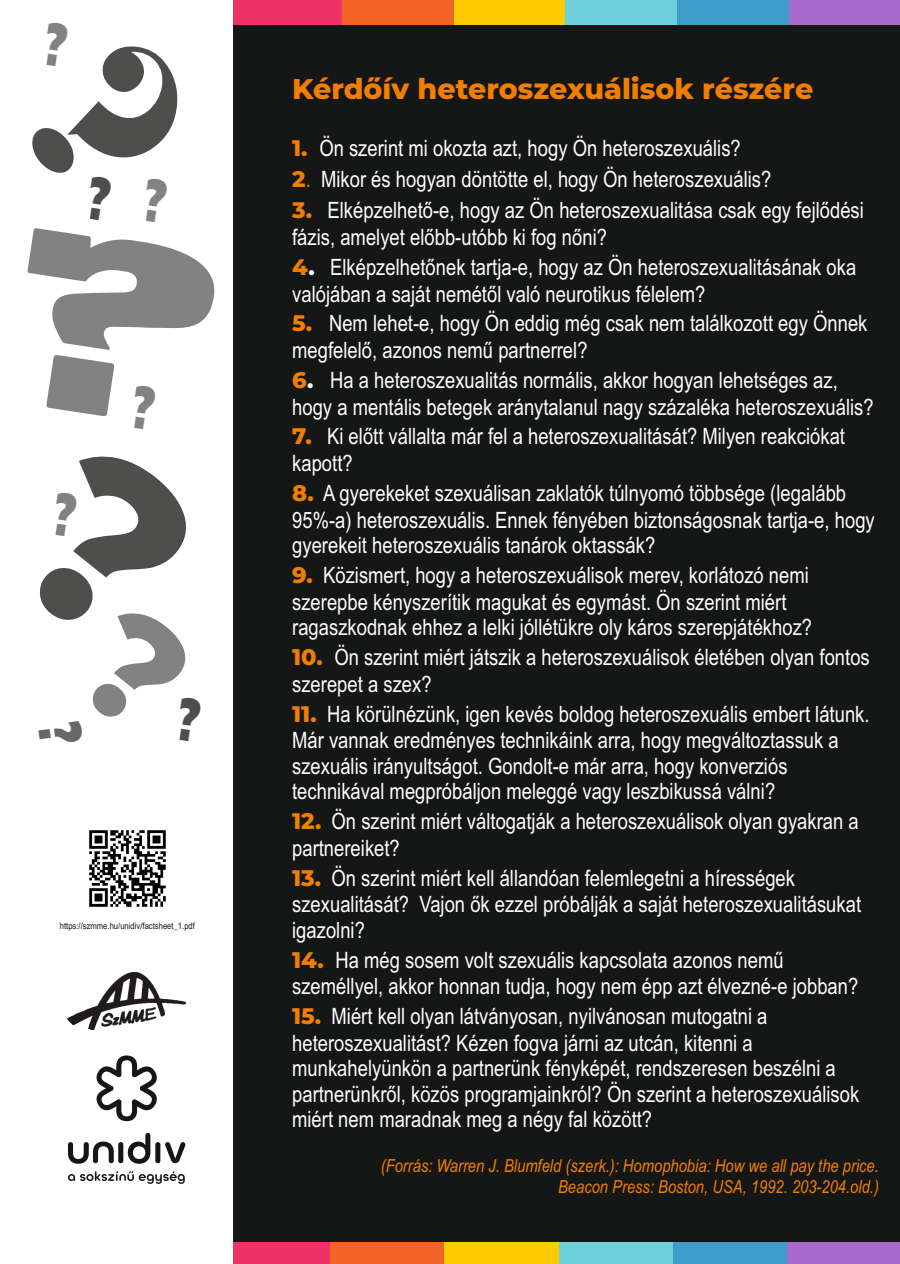
<style>
.page{position:relative;width:900px;height:1264px;background:#fff}
.page>*{position:absolute;margin:0;border:0;box-sizing:border-box;transform-origin:0 0}
.t1{font:800 28.5px "Montserrat";color:#f27e00}
.t2{font:22.5px/26.8px "Arial Narrow";color:#fff}
.t3{font:italic 18px/20.2px "Arial Narrow";color:#f27e00;text-align:right}
.t4{font:9px "Arial Narrow";color:#151616;scale:1.04 1}
.s1{font-family:"Montserrat";font-weight:800;color:#f27e00}
.s2{color:#f27e00}
.s3{font-family:"Montserrat";font-weight:800}
</style>
<div class="page">
<div style="left:233px;top:0;width:667px;height:1243px;background:#151616"></div>
<svg style="left:68px;top:1141px;width:46px;height:22px"></svg>
<svg style="left:128px;top:1132px;width:22px;height:31px"></svg>
<div style="left:155px;top:1142px;width:5px;height:21px;background:#151616;border-radius:2px"></div>
<div style="left:118px;top:1142px;width:5px;height:21px;background:#151616;border-radius:2px"></div>
<svg style="left:165px;top:1142px;width:21px;height:21px"></svg>
<svg style="left:96px;top:1055px;width:61px;height:66px"></svg>
<svg style="left:68px;top:1171px;width:117px;height:12px"></svg>
<img style="left:68px;top:972px;width:118px;height:57px">
<div style="left:233px;top:1242px;width:97px;height:21px;background:#ed3265"></div>
<div style="left:330px;top:1242px;width:115px;height:21px;background:#f26325"></div>
<div style="left:445px;top:1242px;width:115px;height:21px;background:#fecb01"></div>
<div style="left:559px;top:1242px;width:115px;height:21px;background:#6dd0db"></div>
<div style="left:673px;top:1242px;width:116px;height:21px;background:#3d9eca"></div>
<div style="left:233px;top:0;width:109px;height:25px;background:#ed3265"></div>
<div style="left:342px;top:0;width:112px;height:25px;background:#f26325"></div>
<div style="left:454px;top:0;width:113px;height:25px;background:#fecb01"></div>
<div style="left:566px;top:0;width:113px;height:25px;background:#6dd0db"></div>
<div style="left:678px;top:0;width:113px;height:25px;background:#3d9eca"></div>
<div style="left:789px;top:0;width:111px;height:25px;background:#a86bcd"></div>
<div style="left:787px;top:1242px;width:113px;height:21px;background:#a86bcd"></div>
<img style="left:89px;top:830px;width:77px;height:77px">
<p class="t4" style="left:60px;top:922px;width:132px">https://szmme.hu/unidiv/factsheet_1.pdf</p>
<p class="t1" style="left:292px;top:71px;width:523px">Kérdőív heteroszexuálisok részére</p>
<p class="t2" style="left:292px;top:137px;width:450px"><span class="s1">1.</span> Ön szerint mi okozta azt, hogy Ön heteroszexuális?</p>
<p class="t2" style="left:292px;top:168px;width:481px"><span class="s1">2</span><span class="s2">.</span> Mikor és hogyan döntötte el, hogy Ön heteroszexuális?</p>
<p class="t2" style="left:292px;top:199px;width:573px"><span class="s1">3.</span> Elképzelhető-e, hogy az Ön heteroszexualitása csak egy fejlődési fázis, amelyet előbb-utóbb ki fog nőni?</p>
<p class="t2" style="left:292px;top:255px;width:566px"><span class="s1">4</span><span class="s3">.</span> Elképzelhetőnek tartja-e, hogy az Ön heteroszexualitásának oka valójában a saját nemétől való neurotikus félelem?</p>
<p class="t2" style="left:292px;top:312px;width:577px"><span class="s1">5.</span> Nem lehet-e, hogy Ön eddig még csak nem találkozott egy Önnek megfelelő, azonos nemű partnerrel?</p>
<p class="t2" style="left:292px;top:368px;width:583px"><span class="s1">6</span><span class="s3">.</span> Ha a heteroszexualitás normális, akkor hogyan lehetséges az, hogy a mentális betegek aránytalanul nagy százaléka heteroszexuális?</p>
<p class="t2" style="left:292px;top:425px;width:554px"><span class="s1">7.</span> Ki előtt vállalta már fel a heteroszexualitását? Milyen reakciókat kapott?</p>
<p class="t2" style="left:292px;top:482px;width:584px;line-height:26.1px"><span class="s1">8.</span> A gyerekeket szexuálisan zaklatók túlnyomó többsége (legalább<br>95%-a) heteroszexuális. Ennek fényében biztonságosnak tartja-e, hogy gyerekeit heteroszexuális tanárok oktassák?</p>
<p class="t2" style="left:292px;top:564px;width:521px;line-height:26.1px"><span class="s1">9.</span> Közismert, hogy a heteroszexuálisok merev, korlátozó nemi szerepbe kényszerítik magukat és egymást. Ön szerint miért ragaszkodnak ehhez a lelki jóllétükre oly káros szerepjátékhoz?</p>
<p class="t2" style="left:292px;top:645px;width:579px"><span class="s1">10.</span> Ön szerint miért játszik a heteroszexuálisok életében olyan fontos szerepet a szex?</p>
<p class="t2" style="left:292px;top:702px;width:579px;line-height:26px"><span class="s1">11.</span> Ha körülnézünk, igen kevés boldog heteroszexuális embert látunk.<br>Már vannak eredményes technikáink arra, hogy megváltoztassuk a szexuális irányultságot. Gondolt-e már arra, hogy konverziós technikával megpróbáljon meleggé vagy leszbikussá válni?</p>
<p class="t2" style="left:292px;top:809px;width:568px"><span class="s1">12.</span> Ön szerint miért váltogatják a heteroszexuálisok olyan gyakran a partnereiket?</p>
<p class="t2" style="left:292px;top:866px;width:570px;line-height:26.1px"><span class="s1">13.</span> Ön szerint miért kell állandóan felemlegetni a hírességek szexualitását? Vajon ők ezzel próbálják a saját heteroszexualitásukat igazolni?</p>
<p class="t2" style="left:292px;top:948px;width:568px"><span class="s1">14.</span> Ha még sosem volt szexuális kapcsolata azonos nemű személlyel, akkor honnan tudja, hogy nem épp azt élvezné-e jobban?</p>
<p class="t2" style="left:292px;top:1005px;width:569px;line-height:25.8px"><span class="s1">15.</span> Miért kell olyan látványosan, nyilvánosan mutogatni a heteroszexualitást? Kézen fogva járni az utcán, kitenni a munkahelyünkön a partnerünk fényképét, rendszeresen beszélni a partnerünkről, közös programjainkról? Ön szerint a heteroszexuálisok miért nem maradnak meg a négy fal között?</p>
<p class="t3" style="left:381px;top:1157px;width:500px">(Forrás: Warren J. Blumfeld (szerk.): Homophobia: How we all pay the price.<br>Beacon Press: Boston, USA, 1992. 203-204.old.)</p>
</div>
